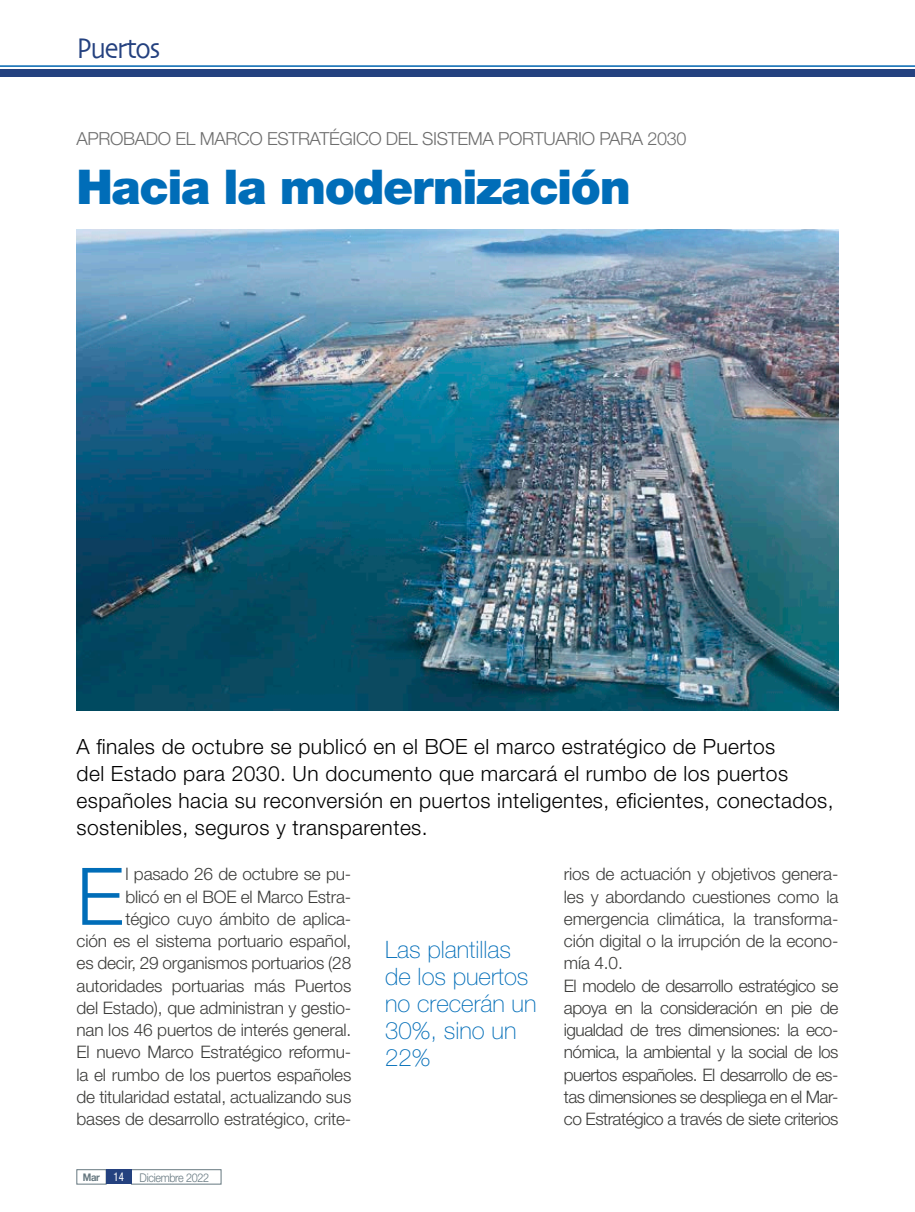
<style>
.page{position:relative;width:915px;height:1212px;background:#fff}
.page>*{position:absolute;margin:0;border:0;box-sizing:border-box;transform-origin:0 0}
.t1{font:300 79.65px "Helvetica Neue LT Std";color:#006db8}
.t2{font:900 48px "Helvetica Neue LT Std";letter-spacing:-.03em;color:#006db8}
.t3{font:29.7px "Skia";letter-spacing:-.05em;color:#24417f;scale:.91 1}
.Sumario{font:100 24px/27px "Helvetica Neue LT Std";color:#006db8}
.t4{font:300 21px/27px "Helvetica Neue LT Std";letter-spacing:.02em;color:#000}
.t5{font:300 18px "Helvetica Neue LT Std";letter-spacing:-.02em;color:#6e6e6e}
.t6{font:300 17.25px/22.2px "Helvetica Neue LT Std";letter-spacing:-.01em;color:#3c3c3a;text-align:justify}
.t7{font:300 12px "Helvetica Neue LT Std";letter-spacing:-.03em;color:#667880;scale:.9 1}
.t8{font:700 10.5px "Helvetica Neue LT Std";color:#667880;scale:.9 1}
.s1{font-weight:400;font-stretch:condensed;font-size:12px;color:#fff}
</style>
<div class="page">
<div style="left:131px;top:1169px;width:90px;height:15px;border:1px solid #667880"></div>
<div style="left:77px;top:1169px;width:29px;height:15px;border:1px solid #667880"></div>
<div style="left:106px;top:1169px;width:26px;height:15px;background:#24417f"></div>
<hr style="left:0;top:65px;width:914px;height:2px;background:#0065b0">
<div style="left:0;top:69px;width:914px;height:7px;background:#24417f"></div>
<img style="left:77px;top:229px;width:761px;height:481px">
<p class="t3" style="left:77px;top:31px;width:94px">Puertos</p>
<p class="t5" style="left:77px;top:127px;width:611px">APROBADO EL MARCO ESTRATÉGICO DEL SISTEMA PORTUARIO PARA 2030</p>
<p class="t2" style="left:77px;top:159px;width:555px">Hacia la modernización</p>
<p class="t4" style="left:77px;top:733px;width:758px">A finales de octubre se publicó en el BOE el marco estratégico de Puertos<br>del Estado para 2030. Un documento que marcará el rumbo de los puertos españoles hacia su reconversión en puertos inteligentes, eficientes, conectados, sostenibles, seguros y transparentes.</p>
<p class="t1" style="left:76px;top:848px;width:49px">E</p>
<p class="t6" style="left:563px;top:863px;width:276px">rios de actuación y objetivos genera&shy;les y abordando cuestiones como la emergencia climática, la transforma&shy;ción digital o la irrupción de la econo&shy;mía 4.0.</p>
<p class="t6" style="left:563px;top:974px;width:276px">El modelo de desarrollo estratégico se apoya en la consideración en pie de igualdad de tres dimensiones: la eco&shy;nómica, la ambiental y la social de los puertos españoles. El desarrollo de es&shy;tas dimensiones se despliega en el Mar&shy;co Estratégico a través de siete criterios</p>
<p class="t6" style="left:76px;top:863px;width:276px;text-align:right">l pasado 26 de octubre se pu-<br>blicó en el BOE el Marco Estra&shy;tégico cuyo ámbito de aplica-<br>ción es el sistema portuario español, es decir, 29 organismos portuarios (28 autoridades portuarias más Puertos del Estado), que administran y gestio&shy;nan los 46 puertos de interés general.<br>El nuevo Marco Estratégico reformu&shy;la el rumbo de los puertos españoles de titularidad estatal, actualizando sus bases de desarrollo estratégico, crite-</p>
<p class="Sumario" style="left:385px;top:936px;width:153px">Las plantillas de los puertos no crecerán un<br>30%, sino un<br>22%</p>
<p class="t8" style="left:83px;top:1171px;width:47px">Mar <span class="s1">14</span></p>
<p class="t7" style="left:140px;top:1170px;width:79px">Diciembre 2022</p>
</div>
